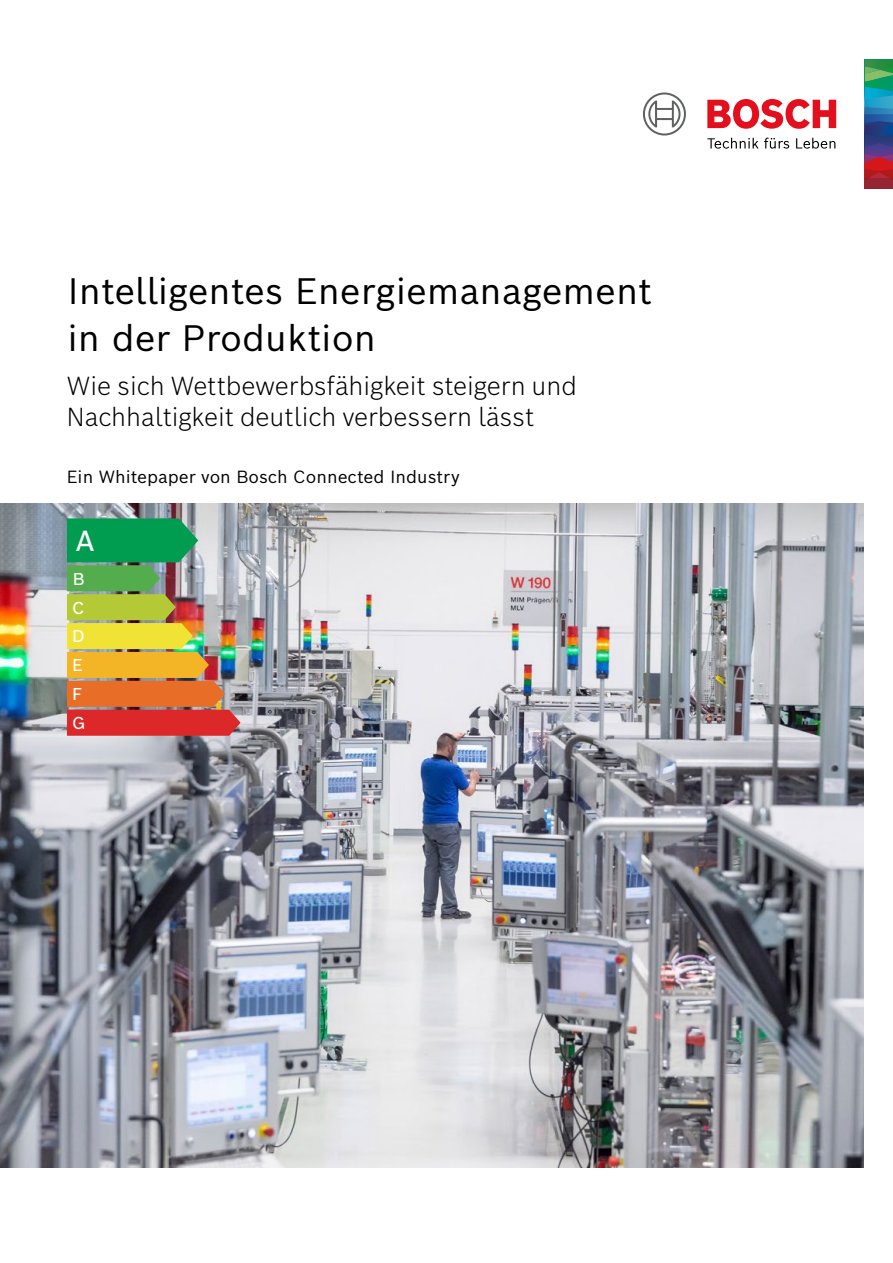
<style>
.page{position:relative;width:893px;height:1263px;background:#fff}
.page>*{position:absolute;margin:0;border:0;box-sizing:border-box;transform-origin:0 0}
.t1{font:36px/46.5px "Bosch Sans";color:#000}
.t2{font:500 28.5px "Bosch Sans";color:#fff}
.t3{font:300 25.5px/31.5px "Bosch Sans";color:#000}
.t4{font:17.25px "Bosch Sans";color:#000}
.t5{font:500 16.8px/29px "Bosch Sans";color:#fff}
</style>
<div class="page">
<img style="left:0;top:503px;width:864px;height:664px">
<svg style="left:865px;top:60px;width:28px;height:128px;background:#4c6073"></svg>
<svg style="left:707px;top:138px;width:82px;height:11px"></svg>
<svg style="left:796px;top:138px;width:39px;height:11px"></svg>
<svg style="left:707px;top:99px;width:129px;height:30px"></svg>
<svg style="left:643px;top:92px;width:43px;height:44px"></svg>
<img style="left:67px;top:518px;width:174px;height:218px">
<h1 class="t1" style="left:68px;top:267px;width:586px">Intelligentes Energiemanagement in der Produktion</h1>
<p class="t3" style="left:67px;top:369px;width:512px">Wie sich Wettbewerbsfähigkeit steigern und<br>Nachhaltigkeit deutlich verbessern lässt</p>
<p class="t4" style="left:67px;top:465px;width:394px">Ein Whitepaper von Bosch Connected Industry</p>
<p class="t2" style="left:76px;top:521px;width:20px">A</p>
<p class="t5" style="left:72px;top:563px;width:15px">B<br>C<br>D<br>E<br>F<br>G</p>
</div>
